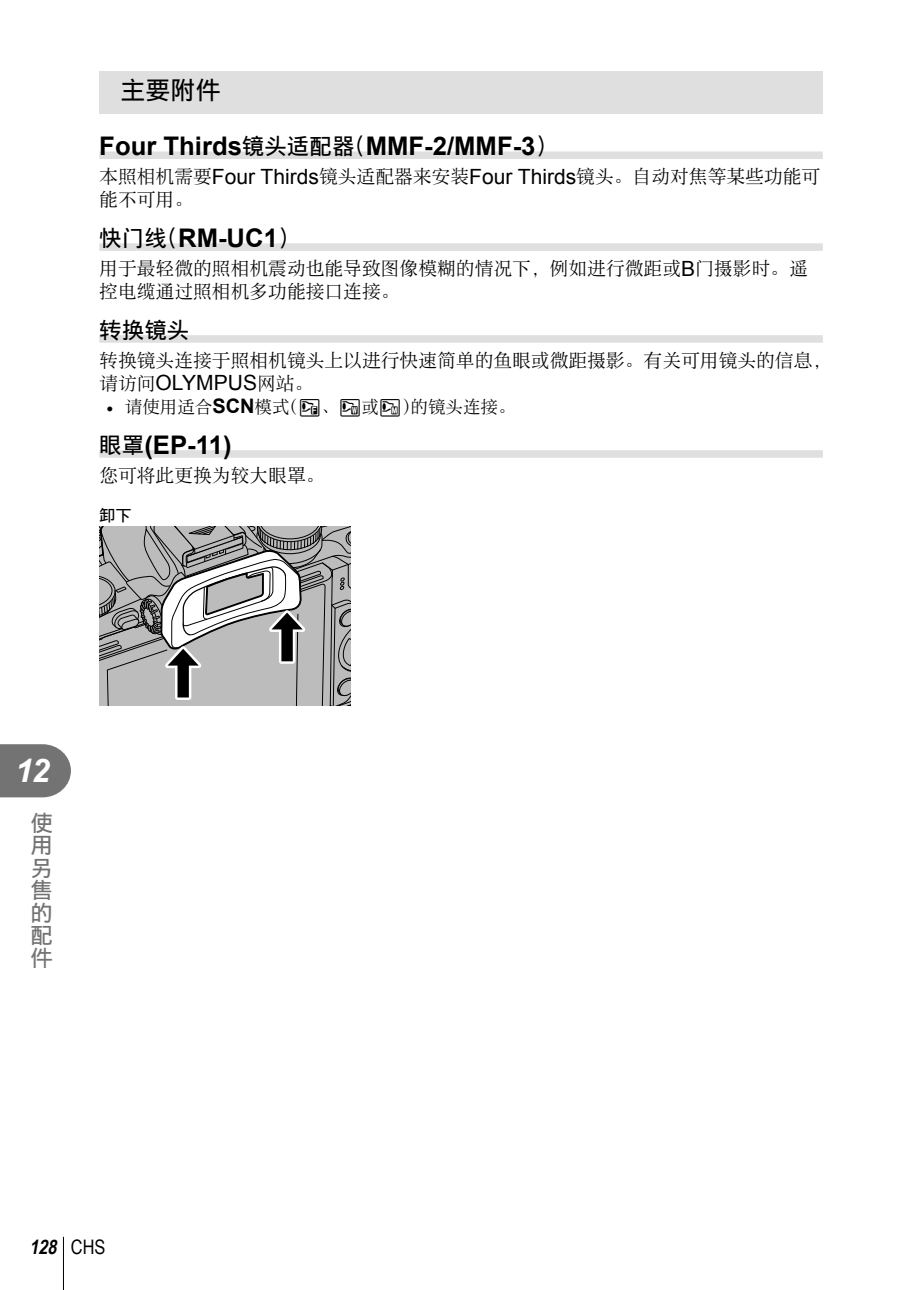
<style>
.page{position:relative;width:908px;height:1290px;background:#fff}
.page>*{position:absolute;margin:0;border:0;box-sizing:border-box;transform-origin:0 0}
.t1{font:italic 700 32.5px "Arial";color:#fff}
.t2{font:700 25.75px "Arial";color:#000}
.t3{font:25px "DF Hei W5 A";color:#000}
.t4{font:22.5px/22.5px "DF Hei W5 A";color:#737373;text-align:justify}
.t5{font:22.5px "DF Hei W5 A";color:#000}
.t6{font:21px "Arial";color:#000}
.t7{font:italic 700 20px "Arial Narrow";color:#000}
.t8{font:18.75px/22.5px "DF Song W3 A";color:#000}
.t9{font:17.5px "DF Song W3 A";color:#000}
.t10{font:16.25px "DF Hei W5 A";color:#000}
.s1{font-family:"DF Hei W5 A";font-weight:400;font-size:22.5px}
.s2{font-family:"Arial";font-size:21px}
.s3{font-family:"DF Song W3 A";font-size:18.75px}
.s4{font-family:"Arial";font-size:19.5px}
.s5{font-family:"Arial";font-weight:700;font-size:20px}
.s6{font-family:"olympus 25"}
.s7{font-weight:400;font-style:normal}
</style>
<div class="page">
<hr style="left:63px;top:1237px;width:1px;height:53px;background:#000">
<svg style="left:0;top:744px;width:71px;height:53px;background:#7f7f7f"></svg>
<div style="left:99px;top:151px;width:723px;height:8px;background:#dfdfdf"></div>
<div style="left:99px;top:243px;width:723px;height:8px;background:#dfdfdf"></div>
<div style="left:99px;top:335px;width:723px;height:8px;background:#dfdfdf"></div>
<div style="left:99px;top:450px;width:723px;height:8px;background:#dfdfdf"></div>
<div style="left:99px;top:71px;width:723px;height:42px;background:#dfdfdf"></div>
<svg style="left:99px;top:526px;width:251px;height:179px;background:#a8a8a8"></svg>
<h3 class="t3" style="left:120px;top:78px;width:101px">主要附件</h3>
<h2 class="t2" style="left:99px;top:132px;width:460px">Four Thirds<span class="s1">镜头适配器（</span>MMF-2/MMF-3<span class="s1">）</span></h2>
<p class="t8" style="left:99px;top:165px;width:722px">本照相机需要<span class="s2">Four Thirds</span>镜头适配器来安装<span class="s2">Four Thirds</span>镜头。⾃动对焦等某些功能可能不可⽤。</p>
<h2 class="t2" style="left:99px;top:223px;width:202px"><span class="s1">快门线（</span>RM-UC1<span class="s1">）</span></h2>
<p class="t8" style="left:99px;top:257px;width:709px">⽤于最轻微的照相机震动也能导致图像模糊的情况下，例如进⾏微距或<span class="s2">B</span>门摄影时。遥控电缆通过照相机多功能接⼝连接。</p>
<p class="t5" style="left:99px;top:318px;width:92px">转换镜头</p>
<p class="t8" style="left:99px;top:349px;width:733px">转换镜头连接于照相机镜头上以进⾏快速简单的鱼眼或微距摄影。有关可⽤镜头的信息，</p>
<p class="t6" style="left:99px;top:371px;width:215px"><span class="s3">请访问</span>OLYMPUS<span class="s3">⽹站。</span></p>
<p class="t9" style="left:106px;top:397px;width:410px"><span class="s4">•</span> 请使⽤适合<span class="s5">SCN</span>模式（<span class="s6">f</span>、<span class="s6">w</span>或<span class="s6">m</span>）的镜头连接。</p>
<h2 class="t2" style="left:99px;top:430px;width:134px"><span class="s1">眼罩</span>(EP-11)</h2>
<p class="t8" style="left:99px;top:464px;width:227px">您可将此更换为较⼤眼罩。</p>
<p class="t10" style="left:99px;top:507px;width:34px">卸下</p>
<h1 class="t1" style="left:15px;top:753px;width:36px">12</h1>
<p class="t4" style="left:31px;top:811px;width:23px">使⽤另售的配件</p>
<p class="t7" style="left:29px;top:1235px;width:78px">128 <span class="s7">CHS</span></p>
</div>
